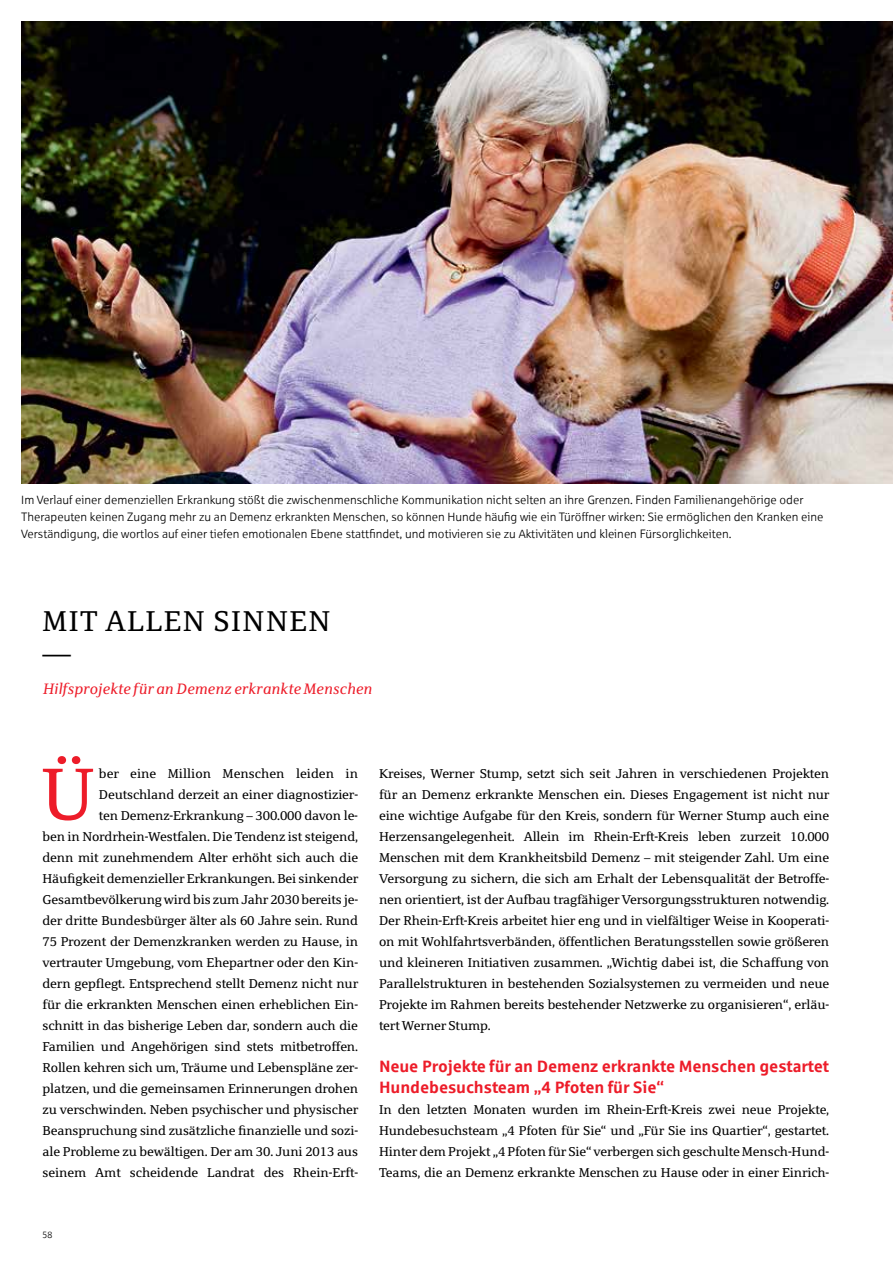
<style>
.page{position:relative;width:893px;height:1263px;background:#fff}
.page>*{position:absolute;margin:0;border:0;box-sizing:border-box;transform-origin:0 0}
.t1{font:73.2px "Sparkasse Serif";color:#ed1c29}
.t2{font:28.5px "Sparkasse Serif";letter-spacing:.05em;color:#000}
.t3{font:700 16.5px/21px "Sparkasse Rg";letter-spacing:-.01em;color:#ed1c29}
.t4{font:italic 15px "Sparkasse Serif";letter-spacing:.01em;color:#ed1c29}
.t5{font:12.75px/21px "Sparkasse Serif";letter-spacing:-.01em;color:#000;text-align:justify}
.t6{font:12px/16.8px "Sparkasse Lt";color:#000}
.t7{font:9px "Sparkasse Lt";color:#000}
</style>
<div class="page">
<img style="left:21px;top:21px;width:872px;height:463px">
<p class="t6" style="left:21px;top:492px;width:804px">Im Verlauf einer demenziellen Erkrankung stößt die zwischenmenschliche Kommunikation nicht selten an ihre Grenzen. Finden Familienangehörige oder<br>Therapeuten keinen Zugang mehr zu an Demenz erkrankten Menschen, so können Hunde häufig wie ein Türöffner wirken: Sie ermöglichen den Kranken eine<br>Verständigung, die wortlos auf einer tiefen emotionalen Ebene stattfindet, und motivieren sie zu Aktivitäten und kleinen Fürsorglichkeiten.</p>
<h2 class="t2" style="left:43px;top:604px;width:84px">Mit allen</h2>
<h2 class="t2" style="left:213px;top:604px;width:52px">Sinnen</h2>
<h2 class="t2" style="left:43px;top:635px;width:30px">—</h2>
<p class="t4" style="left:43px;top:679px;width:331px">Hilfsprojekte für an Demenz erkrankte Menschen</p>
<h1 class="t1" style="left:41px;top:749px;width:56px">Ü</h1>
<p class="t5" style="left:43px;top:762px;width:317px;text-align:right">ber eine Million Menschen leiden in Deutschland derzeit an einer diagnostizier-<br>ten Demenz-Erkrankung – 300.000 davon le-<br>ben in Nordrhein-Westfalen. Die Tendenz ist steigend, denn mit zunehmendem Alter erhöht sich auch die Häufigkeit demenzieller Erkrankungen. Bei sinkender Gesamtbevölkerung wird bis zum Jahr 2030 bereits je&shy;der dritte Bundesbürger älter als 60 Jahre sein. Rund 75 Prozent der Demenzkranken werden zu Hause, in vertrauter Umgebung, vom Ehepartner oder den Kin&shy;dern gepflegt. Entsprechend stellt Demenz nicht nur für die erkrankten Menschen einen erheblichen Ein&shy;schnitt in das bisherige Leben dar, sondern auch die Familien und Angehörigen sind stets mitbetroffen.<br>Rollen kehren sich um, Träume und Lebenspläne zer&shy;platzen, und die gemeinsamen Erinnerungen drohen zu verschwinden. Neben psychischer und physischer Beanspruchung sind zusätzliche finanzielle und sozi&shy;ale Probleme zu bewältigen. Der am 30. Juni 2013 aus seinem Amt scheidende Landrat des Rhein-Erft-</p>
<p class="t5" style="left:379px;top:762px;width:452px">Kreises, Werner Stump, setzt sich seit Jahren in verschiedenen Projekten für an Demenz erkrankte Menschen ein. Dieses Engagement ist nicht nur eine wichtige Aufgabe für den Kreis, sondern für Werner Stump auch eine Herzensangelegenheit. Allein im Rhein-Erft-Kreis leben zurzeit 10.000<br>Menschen mit dem Krankheitsbild Demenz – mit steigender Zahl. Um eine Versorgung zu sichern, die sich am Erhalt der Lebensqualität der Betroffe&shy;nen orientiert, ist der Aufbau tragfähiger Versorgungsstrukturen notwendig.<br>Der Rhein-Erft-Kreis arbeitet hier eng und in vielfältiger Weise in Kooperati&shy;on mit Wohlfahrtsverbänden, öffentlichen Beratungsstellen sowie größeren und kleineren Initiativen zusammen. „Wichtig dabei ist, die Schaffung von Parallelstrukturen in bestehenden Sozialsystemen zu vermeiden und neue Projekte im Rahmen bereits bestehender Netzwerke zu organisieren“, erläu&shy;tert Werner Stump.</p>
<p class="t3" style="left:379px;top:1055px;width:452px">Neue Projekte für an Demenz erkrankte Menschen gestartet<br>Hundebesuchsteam „4 Pfoten für Sie“</p>
<p class="t5" style="left:379px;top:1098px;width:452px">In den letzten Monaten wurden im Rhein-Erft-Kreis zwei neue Projekte, Hundebesuchsteam „4 Pfoten für Sie“ und „Für Sie ins Quartier“, gestartet.<br>Hinter dem Projekt „4 Pfoten für Sie“ verbergen sich geschulte Mensch-Hund-Teams, die an Demenz erkrankte Menschen zu Hause oder in einer Einrich-</p>
<p class="t7" style="left:43px;top:1229px;width:11px">58</p>
</div>
